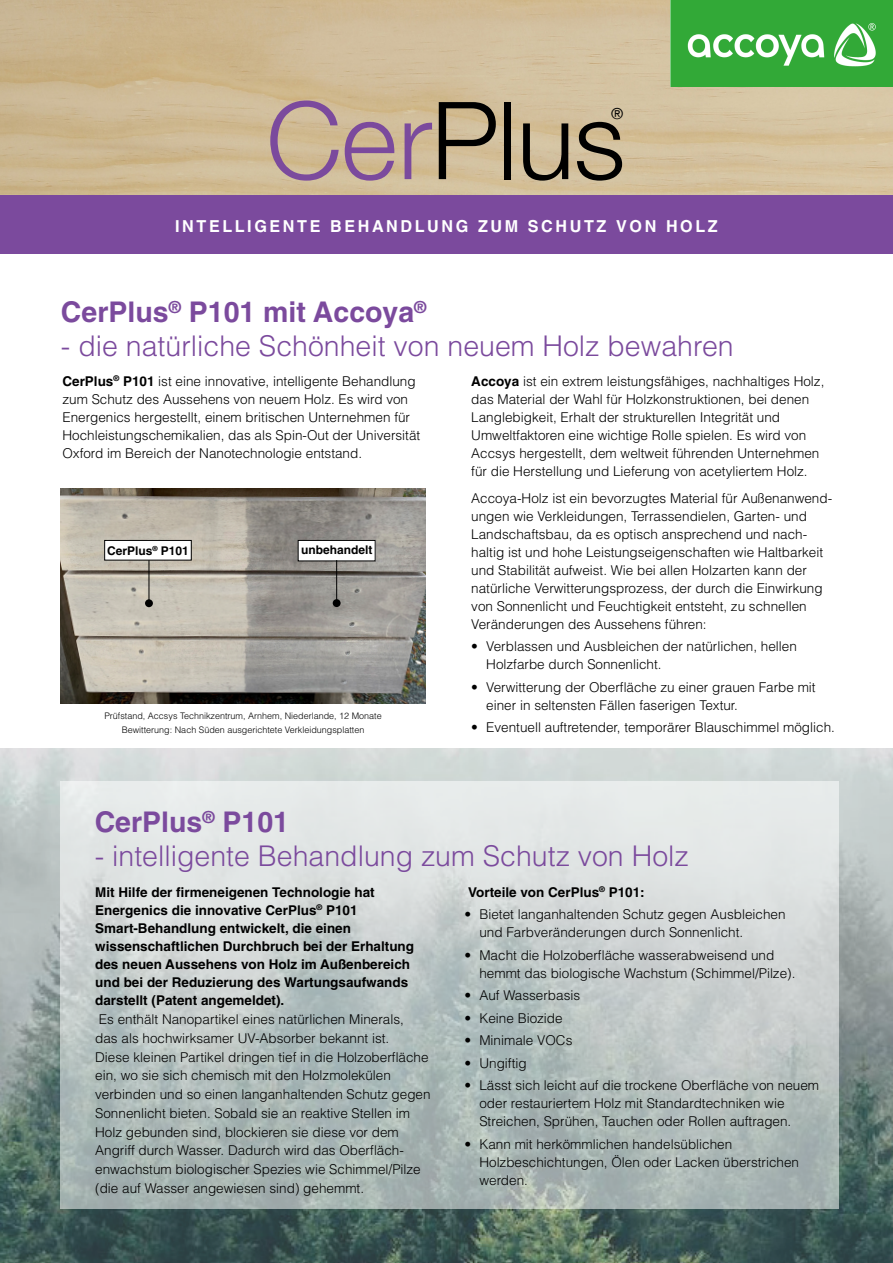
<style>
.page{position:relative;width:893px;height:1263px;background:#fff}
.page>*{position:absolute;margin:0;border:0;box-sizing:border-box;transform-origin:0 0}
.t1{font:300 107.85px "Helvetica Neue";letter-spacing:-.01em;color:#000}
.t2{font:300 28.5px "Helvetica";color:#7b4a9d}
.t3{font:700 28.5px "Helvetica";color:#7b4a9d}
.t4{font:700 16.5px "Helvetica";letter-spacing:.16em;color:#fff}
.t5{font:15.15px "Helvetica Neue";color:#000}
.t6{font:300 13.5px/18px "Helvetica";color:#000}
.t7{font:700 13.5px "Helvetica";color:#000}
.t8{font:700 12px "Helvetica";color:#000}
.t9{font:300 9px/13.5px "Helvetica";color:#000;text-align:center}
.s1{color:#7b4a9d}
.s2{font-weight:700}
</style>
<div class="page">
<img style="left:0;top:0;width:893px;height:196px">
<img style="left:0;top:748px;width:893px;height:515px">
<div style="left:0;top:196px;width:893px;height:58px;background:#7b4a9d"></div>
<img style="left:671px;top:0;width:222px;height:86px">
<svg style="left:61px;top:781px;width:778px;height:428px;background:#c4cccb"></svg>
<img style="left:61px;top:488px;width:364px;height:215px">
<div style="left:298px;top:540px;width:77px;height:21px;background:#fff"></div>
<div style="left:298px;top:540px;width:77px;height:21px;border:1px solid #000"></div>
<div style="left:105px;top:540px;width:86px;height:20px;background:#fff"></div>
<div style="left:104px;top:540px;width:87px;height:20px;border:1px solid #000"></div>
<div style="left:145px;top:599px;width:8px;height:8px;background:#000;border-radius:50%"></div>
<div style="left:333px;top:599px;width:8px;height:8px;background:#000;border-radius:50%"></div>
<hr style="left:149px;top:560px;width:1px;height:43px;background:#000">
<hr style="left:336px;top:560px;width:1px;height:43px;background:#000">
<p class="t1" style="left:266px;top:54px;width:361px"><span class="s1">Cer</span>Plus</p>
<p class="t5" style="left:611px;top:103px;width:14px">®</p>
<p class="t4" style="left:175px;top:216px;width:544px">INTELLIGENTE BEHANDLUNG ZUM SCHUTZ VON HOLZ</p>
<p class="t3" style="left:61px;top:295px;width:367px">CerPlus<sup>®</sup> P101 mit Accoya<sup>®</sup></p>
<p class="t2" style="left:61px;top:328px;width:674px">- die natürliche Schönheit von neuem Holz bewahren</p>
<p class="t6" style="left:62px;top:371px;width:359px"><span class="s2">CerPlus</span><sup>®</sup> <span class="s2">P101</span> ist eine innovative, intelligente Behandlung zum Schutz des Aussehens von neuem Holz. Es wird von Energenics hergestellt, einem britischen Unternehmen für Hochleistungschemikalien, das als Spin-Out der Universität Oxford im Bereich der Nanotechnologie entstand.</p>
<p class="t8" style="left:107px;top:543px;width:83px">CerPlus<sup>®</sup> P101</p>
<p class="t8" style="left:301px;top:543px;width:73px">unbehandelt</p>
<p class="t9" style="left:104px;top:709px;width:279px">Prüfstand, Accsys Technikzentrum, Arnhem, Niederlande, 12 Monate<br>Bewitterung: Nach Süden ausgerichtete Verkleidungsplatten</p>
<p class="t6" style="left:471px;top:371px;width:355px"><span class="s2">Accoya</span> ist ein extrem leistungsfähiges, nachhaltiges Holz, das Material der Wahl für Holzkonstruktionen, bei denen Langlebigkeit, Erhalt der strukturellen Integrität und Umweltfaktoren eine wichtige Rolle spielen. Es wird von Accsys hergestellt, dem weltweit führenden Unternehmen für die Herstellung und Lieferung von acetyliertem Holz.</p>
<p class="t6" style="left:471px;top:488px;width:362px">Accoya-Holz ist ein bevorzugtes Material für Außenanwend&shy;ungen wie Verkleidungen, Terrassendielen, Garten- und Landschaftsbau, da es optisch ansprechend und nach&shy;haltig ist und hohe Leistungseigenschaften wie Haltbarkeit und Stabilität aufweist. Wie bei allen Holzarten kann der natürliche Verwitterungsprozess, der durch die Einwirkung von Sonnenlicht und Feuchtigkeit entsteht, zu schnellen Veränderungen des Aussehens führen:</p>
<p class="t6" style="left:486px;top:637px;width:312px;text-indent:-15px">• Verblassen und Ausbleichen der natürlichen, hellen<br>Holzfarbe durch Sonnenlicht.</p>
<p class="t6" style="left:486px;top:677px;width:331px;text-indent:-15px">• Verwitterung der Oberfläche zu einer grauen Farbe mit einer in seltensten Fällen faserigen Textur.</p>
<p class="t6" style="left:471px;top:718px;width:365px">• Eventuell auftretender, temporärer Blauschimmel möglich.</p>
<p class="t3" style="left:95px;top:805px;width:196px">CerPlus<sup>®</sup> P101</p>
<p class="t2" style="left:95px;top:838px;width:595px">- intelligente Behandlung zum Schutz von Holz</p>
<p class="t6" style="left:95px;top:882px;width:337px;line-height:18.5px"><span class="s2">Mit Hilfe der firmeneigenen Technologie hat Energenics die innovative CerPlus</span><sup>®</sup> <span class="s2">P101<br>Smart-Behandlung entwickelt, die einen wissenschaftlichen Durchbruch bei der Erhaltung des neuen Aussehens von Holz im Außenbereich und bei der Reduzierung des Wartungsaufwands darstellt (Patent angemeldet).<br></span>Es enthält Nanopartikel eines natürlichen Minerals,<br>das als hochwirksamer UV-Absorber bekannt ist.<br>Diese kleinen Partikel dringen tief in die Holzoberfläche ein, wo sie sich chemisch mit den Holzmolekülen verbinden und so einen langanhaltenden Schutz gegen Sonnenlicht bieten. Sobald sie an reaktive Stellen im Holz gebunden sind, blockieren sie diese vor dem Angriff durch Wasser. Dadurch wird das Oberfläch&shy;enwachstum biologischer Spezies wie Schimmel/Pilze (die auf Wasser angewiesen sind) gehemmt.</p>
<p class="t7" style="left:468px;top:884px;width:178px">Vorteile von CerPlus<sup>®</sup> P101:</p>
<p class="t6" style="left:479px;top:905px;width:308px;text-indent:-15px">• Bietet langanhaltenden Schutz gegen Ausbleichen und Farbveränderungen durch Sonnenlicht.</p>
<p class="t6" style="left:479px;top:946px;width:318px;text-indent:-15px">• Macht die Holzoberfläche wasserabweisend und hemmt das biologische Wachstum (Schimmel/Pilze).</p>
<p class="t6" style="left:464px;top:986px;width:117px">• Auf Wasserbasis</p>
<p class="t6" style="left:464px;top:1009px;width:100px">• Keine Biozide</p>
<p class="t6" style="left:464px;top:1031px;width:109px">• Minimale VOCs</p>
<p class="t6" style="left:464px;top:1054px;width:64px">• Ungiftig</p>
<p class="t6" style="left:479px;top:1076px;width:341px;text-indent:-15px">• Lässt sich leicht auf die trockene Oberfläche von neuem oder restauriertem Holz mit Standardtechniken wie<br>Streichen, Sprühen, Tauchen oder Rollen auftragen.</p>
<p class="t6" style="left:479px;top:1135px;width:321px;text-indent:-15px">• Kann mit herkömmlichen handelsüblichen<br>Holzbeschichtungen, Ölen oder Lacken überstrichen werden.</p>
</div>
